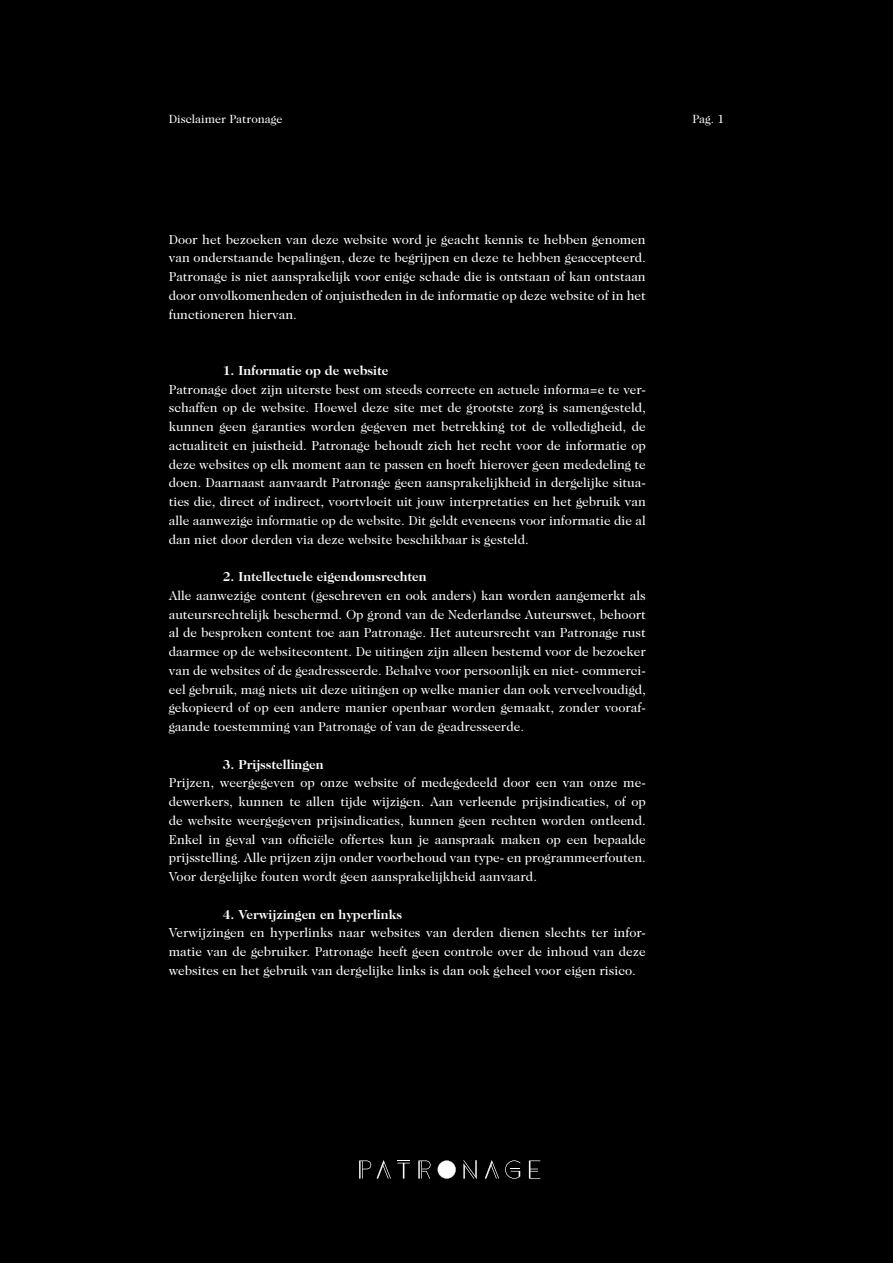
<style>
.page{position:relative;width:893px;height:1263px;background:#000}
.page>*{position:absolute;margin:0;border:0;box-sizing:border-box;transform-origin:0 0}
.t1{font:13.2px/18.8px "Caslon 224 Std";color:#fff;text-align:justify}
.t2{font:700 13.2px "Caslon 224 Std";color:#fff}
.t3{font:12px "Caslon 224 Std";color:#fff}
</style>
<div class="page">
<svg style="left:397px;top:1160px;width:13px;height:18px"></svg>
<svg style="left:438px;top:1160px;width:18px;height:18px"></svg>
<svg style="left:529px;top:1160px;width:11px;height:18px"></svg>
<svg style="left:485px;top:1160px;width:14px;height:18px"></svg>
<svg style="left:377px;top:1160px;width:14px;height:18px"></svg>
<svg style="left:463px;top:1160px;width:14px;height:19px"></svg>
<svg style="left:505px;top:1160px;width:15px;height:18px"></svg>
<svg style="left:418px;top:1160px;width:12px;height:18px"></svg>
<svg style="left:359px;top:1160px;width:12px;height:18px"></svg>
<p class="t3" style="left:169px;top:113px;width:115px">Disclaimer Patronage</p>
<p class="t3" style="left:692px;top:113px;width:33px">Pag. 1</p>
<p class="t1" style="left:169px;top:231px;width:479px">Door het bezoeken van deze website word je geacht kennis te hebben genomen van onderstaande bepalingen, deze te begrijpen en deze te hebben geaccepteerd.<br>Patronage is niet aansprakelijk voor enige schade die is ontstaan of kan ontstaan door onvolkomenheden of onjuistheden in de informatie op deze website of in het functioneren hiervan.</p>
<p class="t2" style="left:223px;top:365px;width:167px">1. Informatie op de website</p>
<p class="t1" style="left:169px;top:381px;width:479px">Patronage doet zijn uiterste best om steeds correcte en actuele informa=e te ver&shy;schaffen op de website. Hoewel deze site met de grootste zorg is samengesteld, kunnen geen garanties worden gegeven met betrekking tot de volledigheid, de actualiteit en juistheid. Patronage behoudt zich het recht voor de informatie op deze websites op elk moment aan te passen en hoeft hierover geen mededeling te doen. Daarnaast aanvaardt Patronage geen aansprakelijkheid in dergelijke situa&shy;ties die, direct of indirect, voortvloeit uit jouw interpretaties en het gebruik van alle aanwezige informatie op de website. Dit geldt eveneens voor informatie die al dan niet door derden via deze website beschikbaar is gesteld.</p>
<p class="t2" style="left:223px;top:571px;width:205px">2. Intellectuele eigendomsrechten</p>
<p class="t1" style="left:169px;top:587px;width:479px">Alle aanwezige content (geschreven en ook anders) kan worden aangemerkt als auteursrechtelijk beschermd. Op grond van de Nederlandse Auteurswet, behoort al de besproken content toe aan Patronage. Het auteursrecht van Patronage rust daarmee op de websitecontent. De uitingen zijn alleen bestemd voor de bezoeker van de websites of de geadresseerde. Behalve voor persoonlijk en niet- commerci&shy;eel gebruik, mag niets uit deze uitingen op welke manier dan ook verveelvoudigd, gekopieerd of op een andere manier openbaar worden gemaakt, zonder vooraf&shy;gaande toestemming van Patronage of van de geadresseerde.</p>
<p class="t2" style="left:223px;top:759px;width:102px">3. Prijsstellingen</p>
<p class="t1" style="left:169px;top:774px;width:479px">Prijzen, weergegeven op onze website of medegedeeld door een van onze me&shy;dewerkers, kunnen te allen tijde wijzigen. Aan verleende prijsindicaties, of op de website weergegeven prijsindicaties, kunnen geen rechten worden ontleend.<br>Enkel in geval van officiële offertes kun je aanspraak maken op een bepaalde prijsstelling. Alle prijzen zijn onder voorbehoud van type- en programmeerfouten.<br>Voor dergelijke fouten wordt geen aansprakelijkheid aanvaard.</p>
<p class="t2" style="left:223px;top:909px;width:181px">4. Verwijzingen en hyperlinks</p>
<p class="t1" style="left:169px;top:924px;width:479px">Verwijzingen en hyperlinks naar websites van derden dienen slechts ter infor&shy;matie van de gebruiker. Patronage heeft geen controle over de inhoud van deze websites en het gebruik van dergelijke links is dan ook geheel voor eigen risico.</p>
</div>
